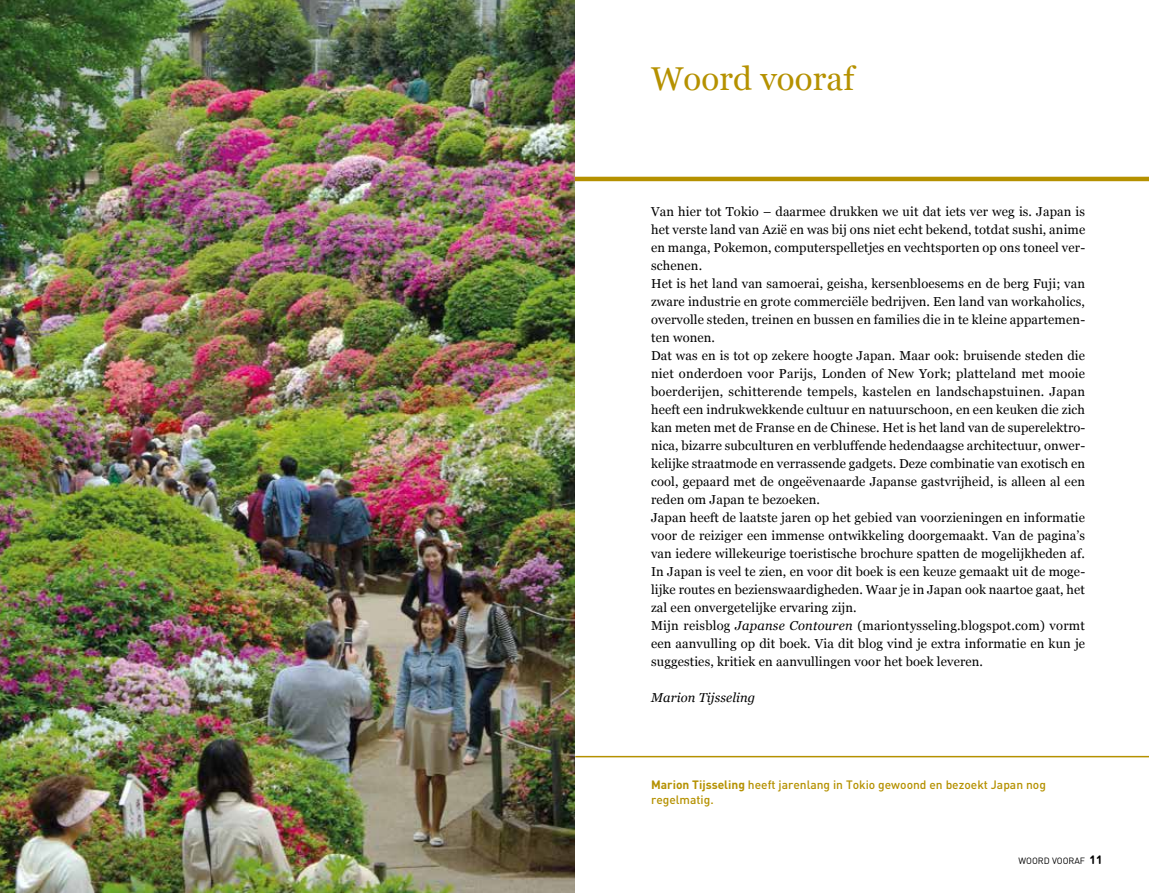
<style>
.page{position:relative;width:1149px;height:893px;background:#fff}
.page>*{position:absolute;margin:0;border:0;box-sizing:border-box;transform-origin:0 0}
.t1{font:33px "Georgia";letter-spacing:.005em;color:#b59100}
.t2{font:12.9px/18px "Georgia";letter-spacing:.01em;color:#000}
.t3{font:italic 12.9px "Georgia";letter-spacing:.01em;color:#000}
.t4{font:500 12px/15px "DIN Pro";color:#b59100}
.t5{font:9px "DIN Pro";color:#000}
.s1{font-style:italic}
.s2{font-weight:700}
.s3{font-family:"DIN Round Offc";font-weight:700;font-size:12px}
</style>
<div class="page">
<hr style="left:574px;top:177px;width:574px;height:4px;background:#b59100">
<img style="left:0;top:0;width:574px;height:893px">
<hr style="left:575px;top:756px;width:573px;height:1px;background:#b59100">
<h1 class="t1" style="left:651px;top:59px;width:204px">Woord vooraf</h1>
<p class="t2" style="left:651px;top:203px;width:435px">Van hier tot Tokio – daarmee drukken we uit dat iets ver weg is. Japan is het verste land van Azië en was bij ons niet echt bekend, totdat sushi, anime en manga, Pokemon, computerspelletjes en vechtsporten op ons toneel ver&shy;schenen.<br>Het is het land van samoerai, geisha, kersenbloesems en de berg Fuji; van zware industrie en grote commerciële bedrijven. Een land van workaholics, overvolle steden, treinen en bussen en families die in te kleine appartemen&shy;ten wonen.<br>Dat was en is tot op zekere hoogte Japan. Maar ook: bruisende steden die niet onderdoen voor Parijs, Londen of New York; platteland met mooie boerderijen, schitterende tempels, kastelen en landschapstuinen. Japan heeft een indrukwekkende cultuur en natuurschoon, en een keuken die zich kan meten met de Franse en de Chinese. Het is het land van de superelektro&shy;nica, bizarre subculturen en verbluffende hedendaagse architectuur, onwer&shy;kelijke straatmode en verrassende gadgets. Deze combinatie van exotisch en cool, gepaard met de ongeëvenaarde Japanse gastvrijheid, is alleen al een reden om Japan te bezoeken.<br>Japan heeft de laatste jaren op het gebied van voorzieningen en informatie voor de reiziger een immense ontwikkeling doorgemaakt. Van de pagina’s van iedere willekeurige toeristische brochure spatten de mogelijkheden af.<br>In Japan is veel te zien, en voor dit boek is een keuze gemaakt uit de moge&shy;lijke routes en bezienswaardigheden. Waar je in Japan ook naartoe gaat, het zal een onvergetelijke ervaring zijn.<br>Mijn reisblog <span class="s1">Japanse Contouren</span> (mariontysseling.blogspot.com) vormt een aanvulling op dit boek. Via dit blog vind je extra informatie en kun je suggesties, kritiek en aanvullingen voor het boek leveren.</p>
<p class="t3" style="left:651px;top:689px;width:106px">Marion Tijsseling</p>
<p class="t4" style="left:651px;top:776px;width:396px"><span class="s2">Marion Tijsseling</span> heeft jarenlang in Tokio gewoond en bezoekt Japan nog regelmatig.</p>
<p class="t5" style="left:1018px;top:854px;width:85px">WOORD VOORAF <span class="s3">11</span></p>
</div>
